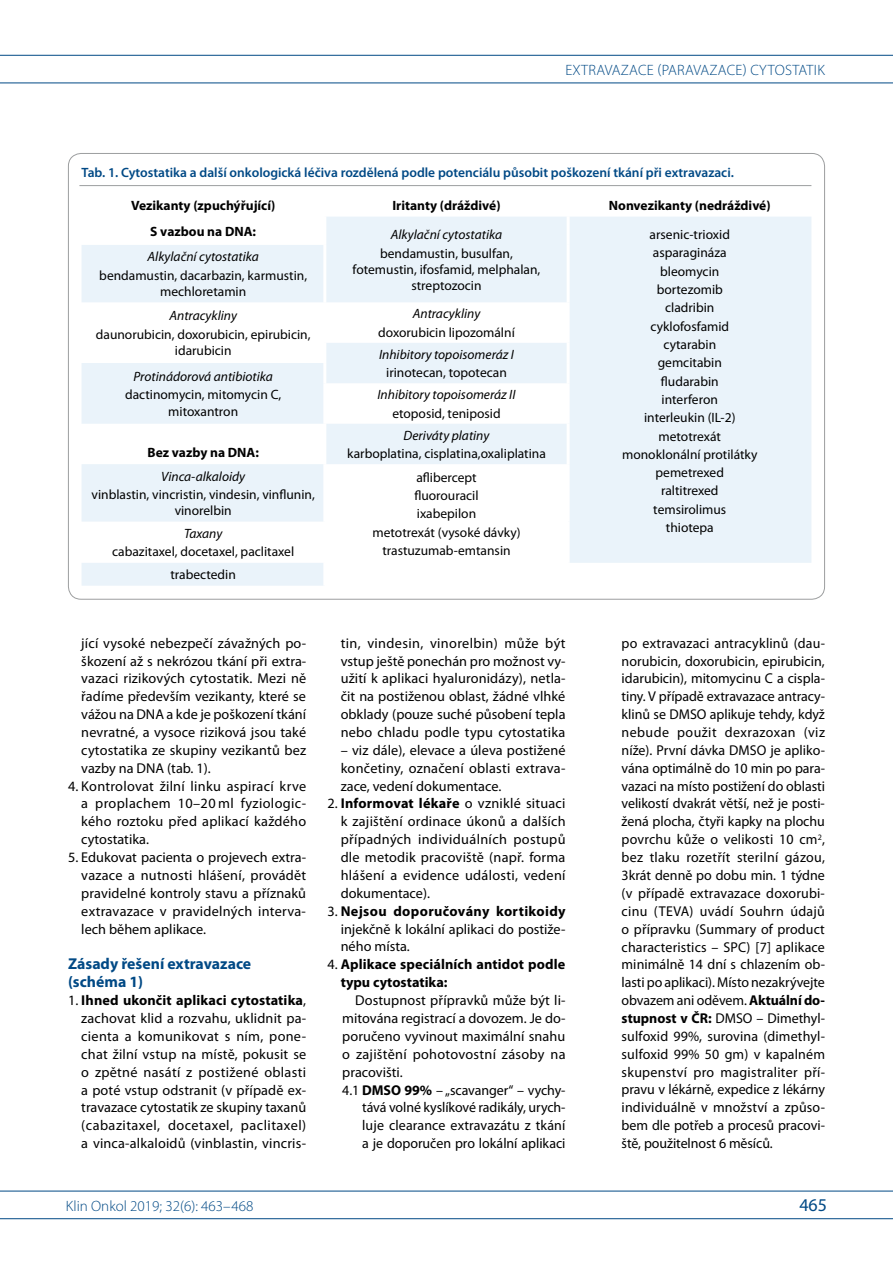
<style>
.page{position:relative;width:893px;height:1263px;background:#fff}
.page>*{position:absolute;margin:0;border:0;box-sizing:border-box;transform-origin:0 0}
.t1{font:18px "Myriad Pro";color:#004985}
.t2{font:700 15.75px/17.9px "Myriad Pro";color:#004985}
.t3{font:300 15px "Myriad Pro";letter-spacing:.01em;color:#004985}
.t4{font:14.25px/17.9px "Myriad Pro";letter-spacing:.005em;color:#000;text-align:justify}
.t5{font:700 14.25px/17.9px "Myriad Pro";letter-spacing:.01em;color:#000}
.t6{font:13.5px/18.3px "Myriad Pro";color:#000;text-align:center}
.t7{font:italic 13.5px "Myriad Pro";color:#000}
.t8{font:600 13.5px "Myriad Pro";color:#004985}
.t9{font:700 13.5px "Myriad Pro";color:#000}
.s1{font-weight:700}
.s2{font-weight:400}
</style>
<div class="page">
<hr style="left:0;top:55px;width:893px;height:1px;background:#004985">
<hr style="left:0;top:83px;width:893px;height:1px;background:#004985">
<hr style="left:0;top:1191px;width:893px;height:1px;background:#004985">
<hr style="left:0;top:1218px;width:893px;height:1px;background:#004985">
<hr style="left:79px;top:185px;width:732px;height:1px;background:#9c9e9f">
<svg style="left:82px;top:217px;width:729px;height:369px;fill:#eaf3fa"></svg>
<hr style="left:323px;top:217px;width:3px;height:28px;background:#fff">
<hr style="left:567px;top:217px;width:3px;height:28px;background:#fff">
<hr style="left:323px;top:245px;width:3px;height:57px;background:#fff">
<hr style="left:567px;top:245px;width:3px;height:57px;background:#fff">
<hr style="left:323px;top:302px;width:3px;height:41px;background:#fff">
<hr style="left:567px;top:302px;width:3px;height:41px;background:#fff">
<hr style="left:323px;top:343px;width:3px;height:20px;background:#fff">
<hr style="left:567px;top:343px;width:3px;height:20px;background:#fff">
<hr style="left:323px;top:363px;width:3px;height:20px;background:#fff">
<hr style="left:567px;top:363px;width:3px;height:20px;background:#fff">
<hr style="left:323px;top:383px;width:3px;height:41px;background:#fff">
<hr style="left:567px;top:383px;width:3px;height:41px;background:#fff">
<hr style="left:323px;top:424px;width:3px;height:40px;background:#fff">
<hr style="left:567px;top:424px;width:3px;height:40px;background:#fff">
<hr style="left:323px;top:464px;width:3px;height:58px;background:#fff">
<hr style="left:567px;top:464px;width:3px;height:58px;background:#fff">
<hr style="left:323px;top:522px;width:3px;height:41px;background:#fff">
<hr style="left:567px;top:522px;width:3px;height:41px;background:#fff">
<hr style="left:323px;top:563px;width:3px;height:23px;background:#fff">
<hr style="left:567px;top:563px;width:3px;height:23px;background:#fff">
<p class="t3" style="left:565px;top:61px;width:261px">EXTRAVAZACE (PARAVAZACE) CYTOSTATIK</p>
<p class="t8" style="left:82px;top:164px;width:654px">Tab. 1. Cytostatika a další onkologická léčiva rozdělená podle potenciálu působit poškození tkání při extravazaci.</p>
<p class="t9" style="left:131px;top:197px;width:146px">Vezikanty (zpuchýřující)</p>
<p class="t9" style="left:392px;top:197px;width:110px">Iritanty (dráždivé)</p>
<p class="t9" style="left:609px;top:197px;width:163px">Nonvezikanty (nedráždivé)</p>
<p class="t9" style="left:150px;top:222px;width:107px">S vazbou na DNA:</p>
<p class="t7" style="left:391px;top:226px;width:113px">Alkylační cytostatika</p>
<p class="t6" style="left:353px;top:245px;width:189px;line-height:16.2px">bendamustin, busulfan, fotemustin, ifosfamid, melphalan, streptozocin</p>
<p class="t6" style="left:622px;top:225px;width:137px">arsenic-trioxid asparagináza bleomycin<br>bortezomib<br>cladribin<br>cyklofosfamid<br>cytarabin<br>gemcitabin<br>fludarabin<br>interferon<br>interleukin (IL-2) metotrexát monoklonální protilátky pemetrexed<br>raltitrexed<br>temsirolimus<br>thiotepa</p>
<p class="t7" style="left:148px;top:248px;width:113px">Alkylační cytostatika</p>
<p class="t6" style="left:99px;top:267px;width:209px;line-height:16.2px">bendamustin, dacarbazin, karmustin, mechloretamin</p>
<p class="t7" style="left:169px;top:307px;width:69px">Antracykliny</p>
<p class="t6" style="left:96px;top:326px;width:216px;line-height:16.2px">daunorubicin, doxorubicin, epirubicin, idarubicin</p>
<p class="t7" style="left:413px;top:305px;width:69px">Antracykliny</p>
<p class="t6" style="left:378px;top:323px;width:138px">doxorubicin lipozomální</p>
<p class="t7" style="left:379px;top:346px;width:136px">Inhibitory topoisomeráz I</p>
<p class="t6" style="left:386px;top:363px;width:122px">irinotecan, topotecan</p>
<p class="t7" style="left:134px;top:368px;width:141px">Protinádorová antibiotika</p>
<p class="t6" style="left:125px;top:386px;width:158px;line-height:16.2px">dactinomycin, mitomycin C, mitoxantron</p>
<p class="t7" style="left:377px;top:386px;width:140px">Inhibitory topoisomeráz II</p>
<p class="t6" style="left:392px;top:404px;width:110px">etoposid, teniposid</p>
<p class="t7" style="left:404px;top:427px;width:87px">Deriváty platiny</p>
<p class="t6" style="left:347px;top:444px;width:200px">karboplatina, cisplatina,oxaliplatina</p>
<p class="t9" style="left:147px;top:444px;width:113px">Bez vazby na DNA:</p>
<p class="t7" style="left:161px;top:468px;width:85px">Vinca-alkaloidy</p>
<p class="t6" style="left:92px;top:486px;width:225px;line-height:16.2px">vinblastin, vincristin, vindesin, vinflunin, vinorelbin</p>
<p class="t6" style="left:372px;top:468px;width:150px">aflibercept<br>fluorouracil<br>ixabepilon<br>metotrexát (vysoké dávky) trastuzumab-emtansin</p>
<p class="t7" style="left:184px;top:525px;width:40px">Taxany</p>
<p class="t6" style="left:112px;top:540px;width:183px;line-height:23px">cabazitaxel, docetaxel, paclitaxel trabectedin</p>
<p class="t4" style="left:81px;top:634px;width:226px">jící vysoké nebezpečí závažných po&shy;škození až s nekrózou tkání při extra&shy;vazaci rizikových cytostatik. Mezi ně řadíme především vezikanty, které se vážou na DNA a kde je poškození tkání nevratné, a vysoce riziková jsou také cytostatika ze skupiny vezikantů bez vazby na DNA (tab. 1).</p>
<p class="t4" style="left:81px;top:777px;width:226px;text-indent:-13px">4. Kontrolovat žilní linku aspirací krve a proplachem 10–20 ml fyziologic&shy;kého roztoku před aplikací každého cytostatika.</p>
<p class="t4" style="left:81px;top:848px;width:226px;text-indent:-13px">5. Edukovat pacienta o projevech extra&shy;vazace a nutnosti hlášení, provádět pravidelné kontroly stavu a příznaků extravazace v pravidelných interva&shy;lech během aplikace.</p>
<p class="t2" style="left:68px;top:955px;width:185px">Zásady řešení extravazace (schéma 1)</p>
<p class="t4" style="left:81px;top:991px;width:226px;text-indent:-13px">1. <span class="s1">Ihned ukončit aplikaci cytostatika</span>, zachovat klid a rozvahu, uklidnit pa&shy;cienta a komunikovat s ním, pone&shy;chat žilní vstup na místě, pokusit se o zpětné nasátí z postižené oblasti a poté vstup odstranit (v případě ex&shy;travazace cytostatik ze skupiny taxanů (cabazitaxel, docetaxel, paclitaxel) a vinca-alkaloidů (vinblastin, vincris-</p>
<p class="t4" style="left:341px;top:634px;width:226px">tin, vindesin, vinorelbin) může být vstup ještě ponechán pro možnost vy&shy;užití k aplikaci hyaluronidázy), netla&shy;čit na postiženou oblast, žádné vlhké obklady (pouze suché působení tepla nebo chladu podle typu cytostatika</p>
<p class="t4" style="left:341px;top:741px;width:226px">– viz dále), elevace a úleva postižené končetiny, označení oblasti extrava&shy;zace, vedení dokumentace.</p>
<p class="t4" style="left:341px;top:794px;width:226px;text-indent:-13px">2. <span class="s1">Informovat lékaře</span> o vzniklé situaci k zajištění ordinace úkonů a dalších případných individuálních postupů dle metodik pracoviště (např. forma hlášení a evidence události, vedení dokumentace).</p>
<p class="t4" style="left:341px;top:902px;width:226px;text-indent:-13px">3. <span class="s1">Nejsou doporučovány kortikoidy </span>injekčně k lokální aplikaci do postiže&shy;ného místa.</p>
<p class="t5" style="left:341px;top:955px;width:226px;text-indent:-13px"><span class="s2">4.</span> Aplikace speciálních antidot podle typu cytostatika:</p>
<p class="t4" style="left:355px;top:991px;width:212px">Dostupnost přípravků může být li-</p>
<p class="t4" style="left:342px;top:1009px;width:225px">mitována registrací a dovozem. Je do-</p>
<p class="t4" style="left:342px;top:1027px;width:225px">poručeno vyvinout maximální snahu</p>
<p class="t4" style="left:342px;top:1045px;width:225px">o zajištění pohotovostní zásoby na</p>
<p class="t4" style="left:342px;top:1063px;width:62px">pracovišti.</p>
<p class="t4" style="left:342px;top:1080px;width:225px">4.1 <span class="s1">DMSO 99%</span> – „scavanger“ – vychy-</p>
<p class="t4" style="left:362px;top:1098px;width:205px">tává volné kyslíkové radikály, urych-</p>
<p class="t4" style="left:362px;top:1116px;width:205px">luje clearance extravazátu z tkání</p>
<p class="t4" style="left:362px;top:1134px;width:205px">a je doporučen pro lokální aplikaci</p>
<p class="t4" style="left:622px;top:634px;width:205px">po extravazaci antracyklinů (dau&shy;norubicin, doxorubicin, epirubicin, idarubicin), mitomycinu C a cispla&shy;tiny. V případě extravazace antracy&shy;klinů se DMSO aplikuje tehdy, když nebude použit dexrazoxan (viz níže). První dávka DMSO je apliko&shy;vána optimálně do 10 min po para&shy;vazaci na místo postižení do oblasti velikostí dvakrát větší, než je posti&shy;žená plocha, čtyři kapky na plochu povrchu kůže o velikosti 10 cm<sup>2</sup>, bez tlaku rozetřít sterilní gázou, 3krát denně po dobu min. 1 týdne (v případě extravazace doxorubi&shy;cinu (TEVA) uvádí Souhrn údajů o přípravku (Summary of product characteristics – SPC) [7] aplikace minimálně 14 dní s chlazením ob&shy;lasti po aplikaci). Místo nezakrývejte obvazem ani oděvem. <span class="s1">Aktuální do&shy;stupnost v ČR:</span> DMSO – Dimethyl&shy;sulfoxid 99%, surovina (dimethyl&shy;sulfoxid 99% 50 gm) v kapalném skupenství pro magistraliter pří&shy;pravu v lékárně, expedice z lékárny individuálně v množství a způso&shy;bem dle potřeb a procesů pracovi&shy;ště, použitelnost 6 měsíců.</p>
<p class="t3" style="left:66px;top:1197px;width:189px">KLIN ONKOL 2019; 32(6): 463–468</p>
<p class="t1" style="left:799px;top:1194px;width:29px">465</p>
</div>
